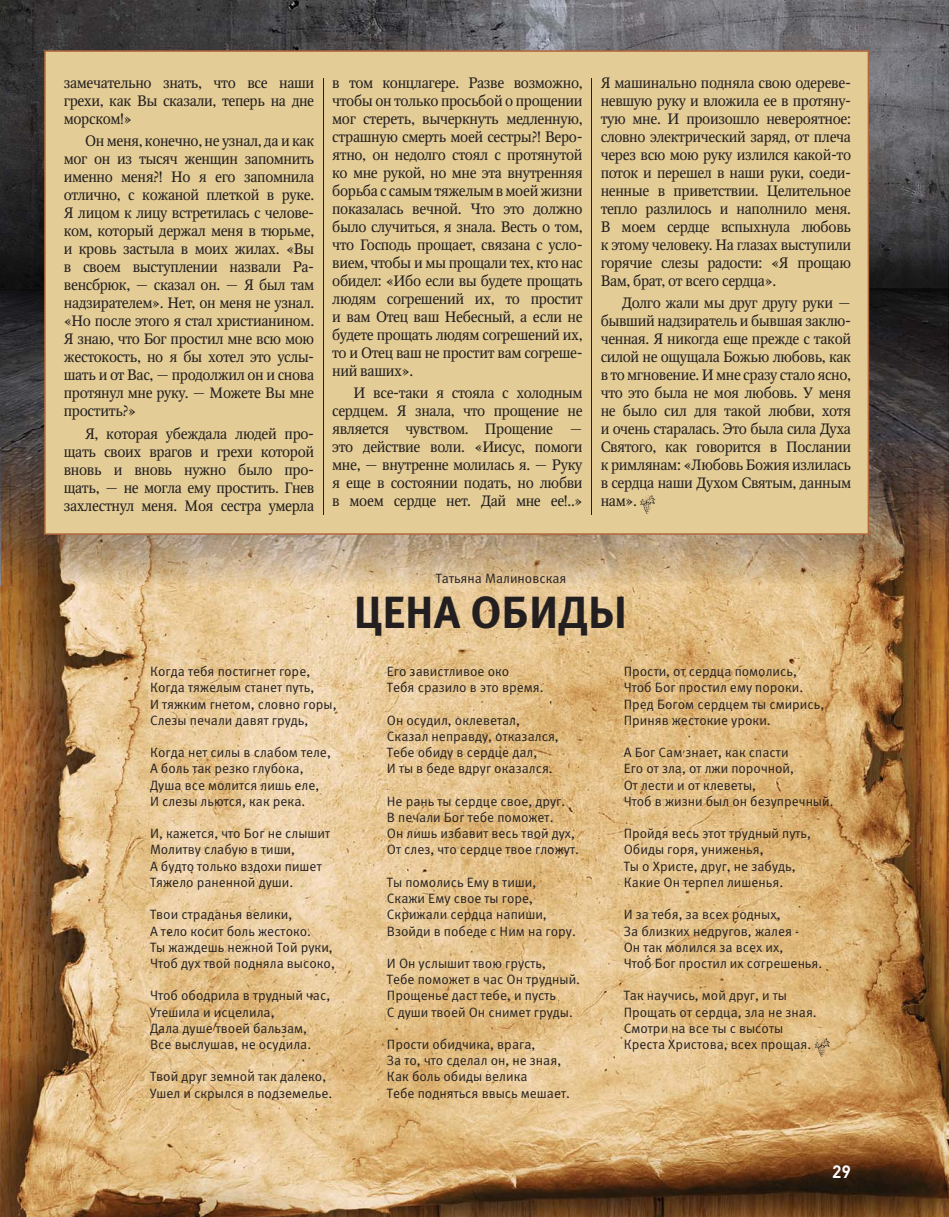
<style>
.page{position:relative;width:949px;height:1217px;background:#fff}
.page>*{position:absolute;margin:0;border:0;box-sizing:border-box;transform-origin:0 0}
.t1{font:700 45px "Meta Pro";color:#231f20}
.t2{font:500 18px "PF Din Text Pro";color:#fff}
.t3{font:15px/18px "Octava C";letter-spacing:-.025em;color:#231f20;text-align:justify}
.t4{font:13.5px/16.2px "Meta Pro";color:#231f20}
</style>
<div class="page">
<img style="left:1px;top:106px;width:947px;height:1110px">
<img style="left:0;top:0;width:1px;height:1216px">
<img style="left:1px;top:0;width:947px;height:106px">
<img style="left:947px;top:106px;width:1px;height:479px">
<img style="left:0;top:0;width:1px;height:585px">
<div style="left:44px;top:50px;width:824px;height:484px;background:#e3cc95"></div>
<svg style="left:639px;top:495px;width:16px;height:18px"></svg>
<svg style="left:814px;top:1037px;width:15px;height:19px"></svg>
<hr style="left:323px;top:79px;width:1px;height:435px;background:#231f20">
<hr style="left:591px;top:79px;width:1px;height:435px;background:#231f20">
<p class="t3" style="left:64px;top:75px;width:252px">замечательно знать, что все наши грехи, как Вы сказали, теперь на дне морском!»</p>
<p class="t3" style="left:64px;top:133px;width:252px;text-indent:21px">Он меня, конечно, не узнал, да и как мог он из тысяч женщин запомнить именно меня?! Но я его запомнила отлично, с кожаной плеткой в руке.<br>Я лицом к лицу встретилась с челове&shy;ком, который держал меня в тюрьме, и кровь застыла в моих жилах. «Вы в своем выступлении назвали Ра&shy;венсбрюк, — сказал он. — Я был там надзирателем». Нет, он меня не узнал. «Но после этого я стал христианином.<br>Я знаю, что Бог простил мне всю мою жестокость, но я бы хотел это услы&shy;шать и от Вас, — продолжил он и снова протянул мне руку. — Можете Вы мне простить?»</p>
<p class="t3" style="left:64px;top:426px;width:252px;text-indent:21px">Я, которая убеждала людей про&shy;щать своих врагов и грехи которой вновь и вновь нужно было про&shy;щать, — не могла ему простить. Гнев захлестнул меня. Моя сестра умерла</p>
<p class="t3" style="left:332px;top:75px;width:252px">в том концлагере. Разве возможно, чтобы он только просьбой о прощении мог стереть, вычеркнуть медленную, страшную смерть моей сестры?! Веро&shy;ятно, он недолго стоял с протянутой ко мне рукой, но мне эта внутренняя борьба с самым тяжелым в моей жизни показалась вечной. Что это должно было случиться, я знала. Весть о том, что Господь прощает, связана с усло&shy;вием, чтобы и мы прощали тех, кто нас обидел: «Ибо если вы будете прощать людям согрешений их, то простит и вам Отец ваш Небесный, а если не будете прощать людям согрешений их, то и Отец ваш не простит вам согреше&shy;ний ваших».</p>
<p class="t3" style="left:332px;top:385px;width:252px;text-indent:21px">И все-таки я стояла с холодным сердцем. Я знала, что прощение не является чувством. Прощение — это действие воли. «Иисус, помоги мне, — внутренне молилась я. — Руку я еще в состоянии подать, но любви в моем сердце нет. Дай мне ее!..»</p>
<p class="t3" style="left:600px;top:75px;width:252px">Я машинально подняла свою одереве&shy;невшую руку и вложила ее в протяну&shy;тую мне. И произошло невероятное: словно электрический заряд, от плеча через всю мою руку излился какой-то поток и перешел в наши руки, соеди&shy;ненные в приветствии. Целительное тепло разлилось и наполнило меня.<br>В моем сердце вспыхнула любовь к этому человеку. На глазах выступили горячие слезы радости: «Я прощаю Вам, брат, от всего сердца».</p>
<p class="t3" style="left:600px;top:295px;width:252px;text-indent:21px">Долго жали мы друг другу руки — бывший надзиратель и бывшая заклю&shy;ченная. Я никогда еще прежде с такой силой не ощущала Божью любовь, как в то мгновение. И мне сразу стало ясно, что это была не моя любовь. У меня не было сил для такой любви, хотя и очень старалась. Это была сила Духа Святого, как говорится в Послании к римлянам: «Любовь Божия излилась в сердца наши Духом Святым, данным нам».</p>
<p class="t4" style="left:435px;top:571px;width:132px">Татьяна Малиновская</p>
<h1 class="t1" style="left:353px;top:595px;width:275px">ЦЕНА ОБИДЫ</h1>
<p class="t4" style="left:150px;top:664px;width:188px">Когда тебя постигнет горе,<br>Когда тяжелым станет путь,<br>И тяжким гнетом, словно горы,<br>Слезы печали давят грудь,</p>
<p class="t4" style="left:150px;top:745px;width:182px">Когда нет силы в слабом теле,<br>А боль так резко глубока,<br>Душа все молится лишь еле,<br>И слезы льются, как река.</p>
<p class="t4" style="left:150px;top:826px;width:181px">И, кажется, что Бог не слышит<br>Молитву слабую в тиши,<br>А будто только вздохи пишет<br>Тяжело раненной души.</p>
<p class="t4" style="left:150px;top:907px;width:186px">Твои страданья велики,<br>А тело косит боль жестоко.<br>Ты жаждешь нежной Той руки,<br>Чтоб дух твой подняла высоко,</p>
<p class="t4" style="left:150px;top:988px;width:182px">Чтоб ободрила в трудный час,<br>Утешила и исцелила,<br>Дала душе твоей бальзам,<br>Все выслушав, не осудила.</p>
<p class="t4" style="left:150px;top:1069px;width:184px">Твой друг земной так далеко,<br>Ушел и скрылся в подземелье.</p>
<p class="t4" style="left:387px;top:664px;width:158px">Его завистливое око<br>Тебя сразило в это время.</p>
<p class="t4" style="left:387px;top:713px;width:173px">Он осудил, оклеветал,<br>Сказал неправду, отказался,<br>Тебе обиду в сердце дал,<br>И ты в беде вдруг оказался.</p>
<p class="t4" style="left:387px;top:794px;width:193px">Не рань ты сердце свое, друг.<br>В печали Бог тебе поможет.<br>Он лишь избавит весь твой дух,<br>От слез, что сердце твое гложут.</p>
<p class="t4" style="left:387px;top:875px;width:190px">Ты помолись Ему в тиши,<br>Скажи Ему свое ты горе,<br>Скрижали сердца напиши,<br>Взойди в победе с Ним на гору.</p>
<p class="t4" style="left:387px;top:956px;width:195px">И Он услышит твою грусть,<br>Тебе поможет в час Он трудный.<br>Прощенье даст тебе, и пусть<br>С души твоей Он снимет груды.</p>
<p class="t4" style="left:387px;top:1037px;width:184px">Прости обидчика, врага,<br>За то, что сделал он, не зная,<br>Как боль обиды велика<br>Тебе подняться ввысь мешает.</p>
<p class="t4" style="left:623px;top:664px;width:202px">Прости, от сердца помолись,<br>Чтоб Бог простил ему пороки.<br>Пред Богом сердцем ты смирись,<br>Приняв жестокие уроки.</p>
<p class="t4" style="left:623px;top:745px;width:211px">А Бог Сам знает, как спасти<br>Его от зла, от лжи порочной,<br>От лести и от клеветы,<br>Чтоб в жизни был он безупречный.</p>
<p class="t4" style="left:623px;top:826px;width:189px">Пройдя весь этот трудный путь,<br>Обиды горя, униженья,<br>Ты о Христе, друг, не забудь,<br>Какие Он терпел лишенья.</p>
<p class="t4" style="left:623px;top:907px;width:200px">И за тебя, за всех родных,<br>За близких недругов, жалея -<br>Он так молился за всех их,<br>Чтоб Бог простил их согрешенья.</p>
<p class="t4" style="left:623px;top:988px;width:194px">Так научись, мой друг, и ты<br>Прощать от сердца, зла не зная.<br>Смотри на все ты с высоты<br>Креста Христова, всех прощая.</p>
<p class="t2" style="left:831px;top:1164px;width:20px">29</p>
</div>
